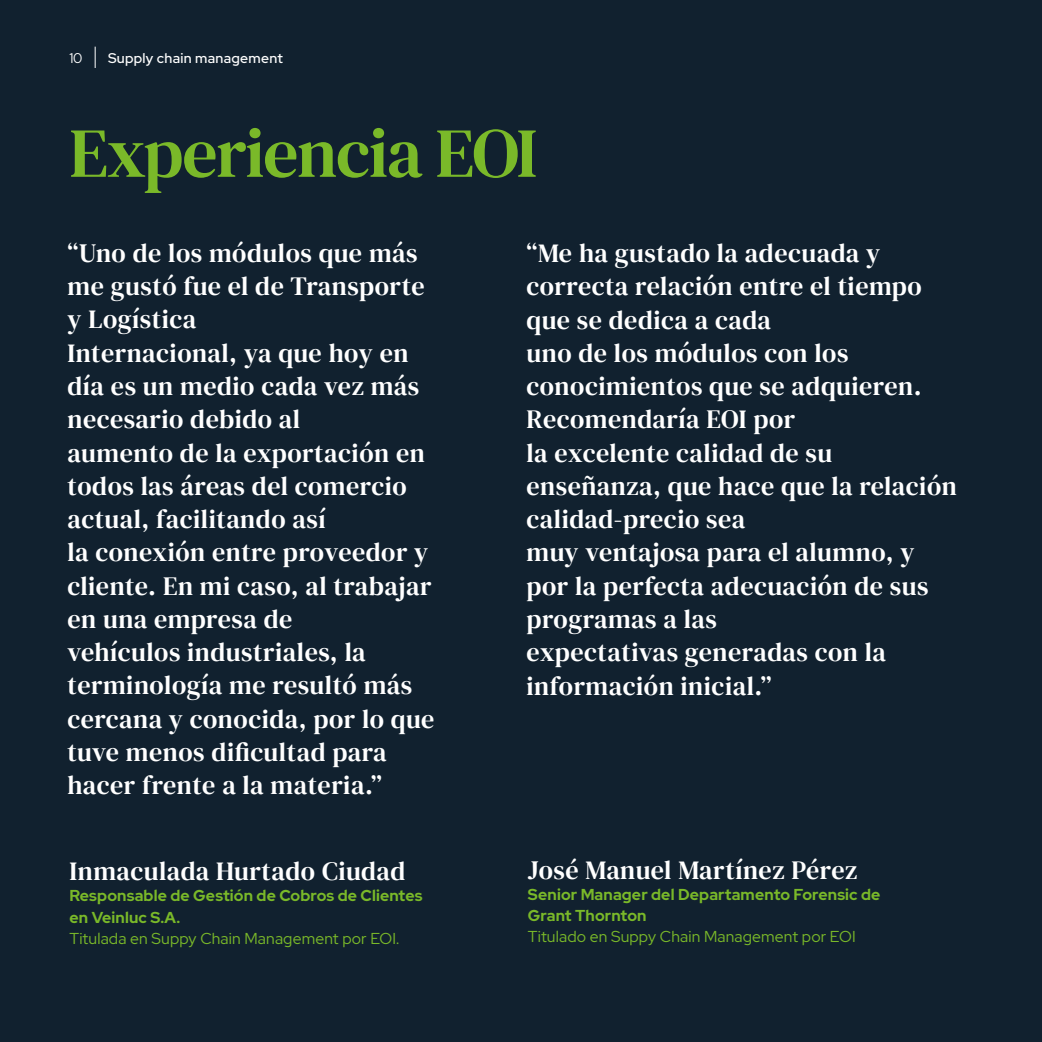
<style>
.page{position:relative;width:1042px;height:1042px;background:#11212f}
.page>*{position:absolute;margin:0;border:0;box-sizing:border-box;transform-origin:0 0}
.t1{font:70px "DM Serif Text";letter-spacing:-.02em;color:#7ab929}
.t2{font:26.25px/33.2px "DM Serif Text";letter-spacing:.02em;color:#fff}
.t3{font:700 15.75px/22.8px "Red Hat Display";letter-spacing:.01em;color:#7ab929}
.t4{font:15.75px "Red Hat Display";letter-spacing:.01em;color:#7ab929}
.t5{font:500 14px "Red Hat Display";letter-spacing:.02em;color:#fff}
.t6{font:14px "Red Hat Display";color:#fff}
</style>
<div class="page">
<svg style="left:95px;top:47px;width:1px;height:21px"></svg>
<p class="t6" style="left:69px;top:49px;width:14px">10</p>
<p class="t5" style="left:108px;top:49px;width:176px">Supply chain management</p>
<h1 class="t1" style="left:69px;top:112px;width:469px">Experiencia EOI</h1>
<p class="t2" style="left:67px;top:237px;width:368px">“Uno de los módulos que más me gustó fue el de Transporte y Logística<br>Internacional, ya que hoy en día es un medio cada vez más necesario debido al<br>aumento de la exportación en todos las áreas del comercio actual, facilitando así<br>la conexión entre proveedor y cliente. En mi caso, al trabajar en una empresa de<br>vehículos industriales, la terminología me resultó más cercana y conocida, por lo que tuve menos dificultad para hacer frente a la materia.”</p>
<p class="t2" style="left:526px;top:237px;width:432px">“Me ha gustado la adecuada y correcta relación entre el tiempo que se dedica a cada<br>uno de los módulos con los conocimientos que se adquieren.<br>Recomendaría EOI por<br>la excelente calidad de su enseñanza, que hace que la relación calidad-precio sea<br>muy ventajosa para el alumno, y por la perfecta adecuación de sus programas a las<br>expectativas generadas con la información inicial.”</p>
<p class="t2" style="left:69px;top:854px;width:337px">Inmaculada Hurtado Ciudad</p>
<p class="t3" style="left:69px;top:883px;width:355px">Responsable de Gestión de Cobros de Clientes en Veinluc S.A.</p>
<p class="t4" style="left:69px;top:928px;width:331px">Titulada en Suppy Chain Management por EOI.</p>
<p class="t2" style="left:528px;top:854px;width:331px">José Manuel Martínez Pérez</p>
<p class="t3" style="left:528px;top:884px;width:354px;line-height:21px">Senior Manager del Departamento Forensic de<br>Grant Thornton</p>
<p class="t4" style="left:528px;top:926px;width:329px">Titulado en Suppy Chain Management por EOI</p>
</div>
